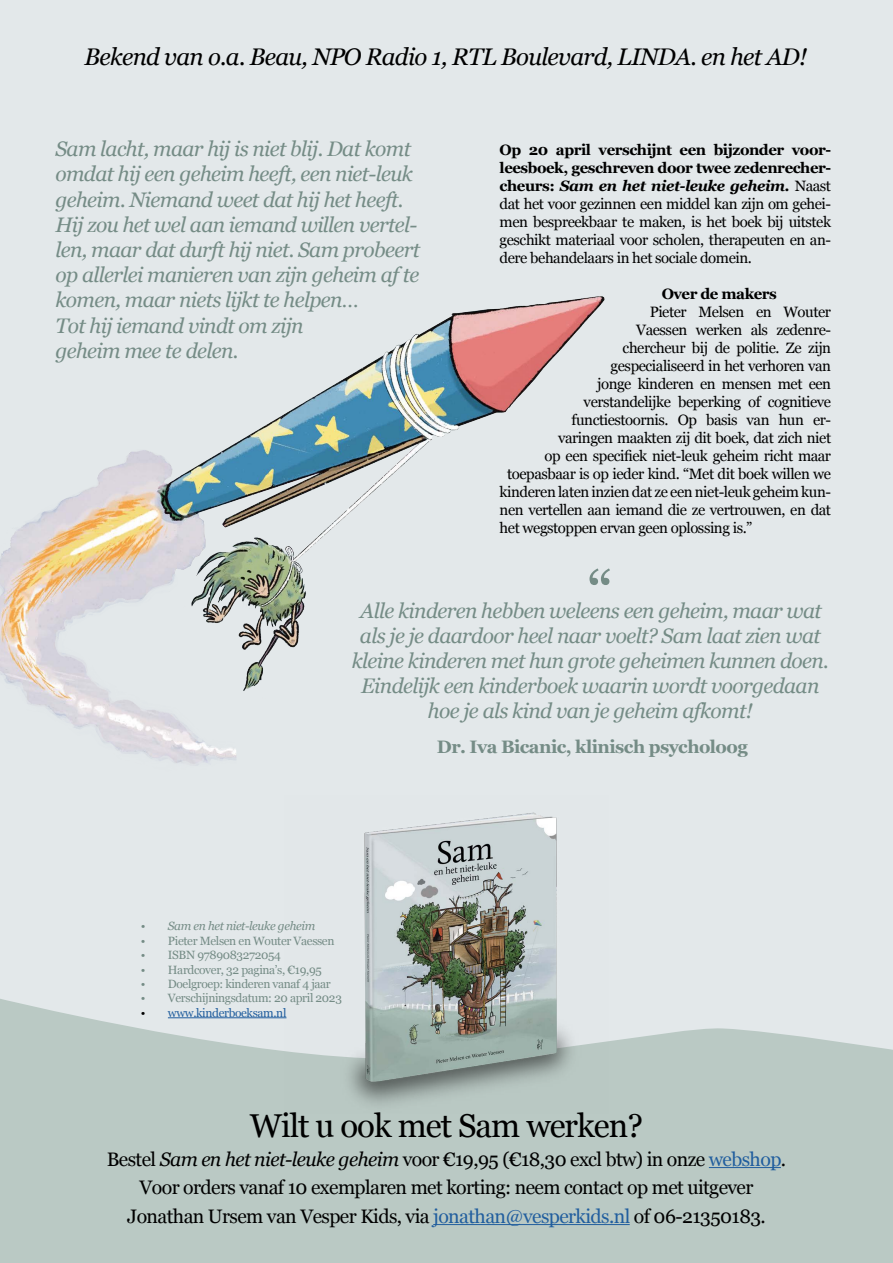
<style>
.page{position:relative;width:893px;height:1263px;background:#fff}
.page>*{position:absolute;margin:0;border:0;box-sizing:border-box;transform-origin:0 0}
.t1{font:63px "Georgia";color:#758c86}
.t2{font:33px "Georgia";letter-spacing:-.03em;color:#000}
.t3{font:italic 24px "Georgia";letter-spacing:-.03em;color:#000}
.t4{font:italic 21px/25.2px "Georgia";letter-spacing:-.03em;color:#758c86}
.t5{font:19.5px/28.5px "Georgia";letter-spacing:-.03em;color:#000;text-align:center}
.t6{font:700 18px "Georgia";letter-spacing:-.03em;color:#758c86}
.t7{font:15px/18px "Georgia";letter-spacing:-.03em;color:#000;text-align:justify}
.t8{font:700 15px "Georgia";letter-spacing:-.03em;color:#000}
.t9{font:12px "Georgia";letter-spacing:-.03em;color:#758c86}
.t10{font:italic 12px "Georgia";letter-spacing:-.03em;color:#758c86}
.t11{font:12px "Georgia";letter-spacing:-.03em;color:#215e9e}
.s1{font-weight:700}
.s2{font-weight:700;font-style:italic}
.s3{color:#000}
.s4{font-style:italic}
.s5{color:#215e9e}
</style>
<div class="page">
<div style="left:0;top:0;width:893px;height:1104px;background:#e3e8ea"></div>
<img style="left:0;top:296px;width:605px;height:468px">
<svg style="left:0;top:999px;width:893px;height:264px;background:#bdcbc7"></svg>
<img style="left:285px;top:812px;width:323px;height:302px">
<hr style="left:709px;top:1167px;width:72px;height:1px;background:#215e9e">
<hr style="left:433px;top:1224px;width:197px;height:1px;background:#215e9e">
<hr style="left:168px;top:1017px;width:118px;height:1px;background:#215e9e">
<h3 class="t3" style="left:85px;top:39px;width:724px">Bekend van o.a. Beau, NPO Radio 1, RTL Boulevard, LINDA. en het AD!</h3>
<p class="t4" style="left:55px;top:136px;width:366px">Sam lacht, maar hij is niet blij. Dat komt omdat hij een geheim heeft, een niet-leuk geheim. Niemand weet dat hij het heeft.<br>Hij zou het wel aan iemand willen vertel&shy;len, maar dat durft hij niet. Sam probeert op allerlei manieren van zijn geheim af te komen, maar niets lijkt te helpen…<br>Tot hij iemand vindt om zijn<br>geheim mee te delen.</p>
<p class="t7" style="left:500px;top:140px;width:333px"><span class="s1">Op 20 april verschijnt een bijzonder voor&shy;leesboek, geschreven door twee zedenrecher&shy;cheurs:</span> <span class="s2">Sam en het niet-leuke geheim.</span> Naast dat het voor gezinnen een middel kan zijn om gehei&shy;men bespreekbaar te maken, is het boek bij uitstek geschikt materiaal voor scholen, therapeuten en an&shy;dere behandelaars in het sociale domein.</p>
<p class="t8" style="left:662px;top:282px;width:117px">Over de makers</p>
<p class="t7" style="left:650px;top:302px;width:183px">Pieter Melsen en Wouter</p>
<p class="t7" style="left:636px;top:320px;width:196px">Vaessen werken als zedenre-</p>
<p class="t7" style="left:623px;top:338px;width:210px">chercheur bij de politie. Ze zijn</p>
<p class="t7" style="left:611px;top:356px;width:222px">gespecialiseerd in het verhoren van</p>
<p class="t7" style="left:597px;top:374px;width:235px">jonge kinderen en mensen met een</p>
<p class="t7" style="left:584px;top:392px;width:249px">verstandelijke beperking of cognitieve</p>
<p class="t7" style="left:572px;top:410px;width:261px">functiestoornis. Op basis van hun er-</p>
<p class="t7" style="left:558px;top:428px;width:275px">varingen maakten zij dit boek, dat zich niet</p>
<p class="t7" style="left:545px;top:446px;width:288px">op een specifiek niet-leuk geheim richt maar</p>
<p class="t7" style="left:507px;top:464px;width:325px">toepasbaar is op ieder kind. “Met dit boek willen we</p>
<p class="t7" style="left:500px;top:482px;width:333px">kinderen laten inzien dat ze een niet-leuk geheim kun-</p>
<p class="t7" style="left:500px;top:500px;width:333px">nen vertellen aan iemand die ze vertrouwen, en dat</p>
<p class="t7" style="left:500px;top:518px;width:254px">het wegstoppen ervan geen oplossing is.”</p>
<h1 class="t1" style="left:587px;top:548px;width:27px">“</h1>
<p class="t4" style="left:352px;top:597px;width:479px;text-align:center">Alle kinderen hebben weleens een geheim, maar wat als je je daardoor heel naar voelt? Sam laat zien wat kleine kinderen met hun grote geheimen kunnen doen.<br>Eindelijk een kinderboek waarin wordt voorgedaan hoe je als kind van je geheim afkomt!</p>
<p class="t6" style="left:437px;top:733px;width:312px">Dr. Iva Bicanic, klinisch psycholoog</p>
<p class="t10" style="left:141px;top:917px;width:176px">• Sam en het niet-leuke geheim</p>
<p class="t9" style="left:141px;top:932px;width:195px">• Pieter Melsen en Wouter Vaessen</p>
<p class="t9" style="left:141px;top:946px;width:142px">• ISBN 9789083272054</p>
<p class="t9" style="left:141px;top:961px;width:182px">• Hardcover, 32 pagina’s, €19,95</p>
<p class="t9" style="left:141px;top:975px;width:191px">• Doelgroep: kinderen vanaf 4 jaar</p>
<p class="t9" style="left:141px;top:989px;width:203px">• Verschijningsdatum: 20 april 2023</p>
<p class="t11" style="left:141px;top:1004px;width:147px"><span class="s3">•</span> www.kinderboeksam.nl</p>
<h2 class="t2" style="left:250px;top:1102px;width:395px">Wilt u ook met Sam werken?</h2>
<h3 class="t5" style="left:107px;top:1144px;width:681px">Bestel <span class="s4">Sam en het niet-leuke geheim</span> voor €19,95 (€18,30 excl btw) in onze <span class="s5">webshop</span>.<br>Voor orders vanaf 10 exemplaren met korting: neem contact op met uitgever<br>Jonathan Ursem van Vesper Kids, via <span class="s5">jonathan@vesperkids.nl</span> of 06-21350183.</h3>
</div>
